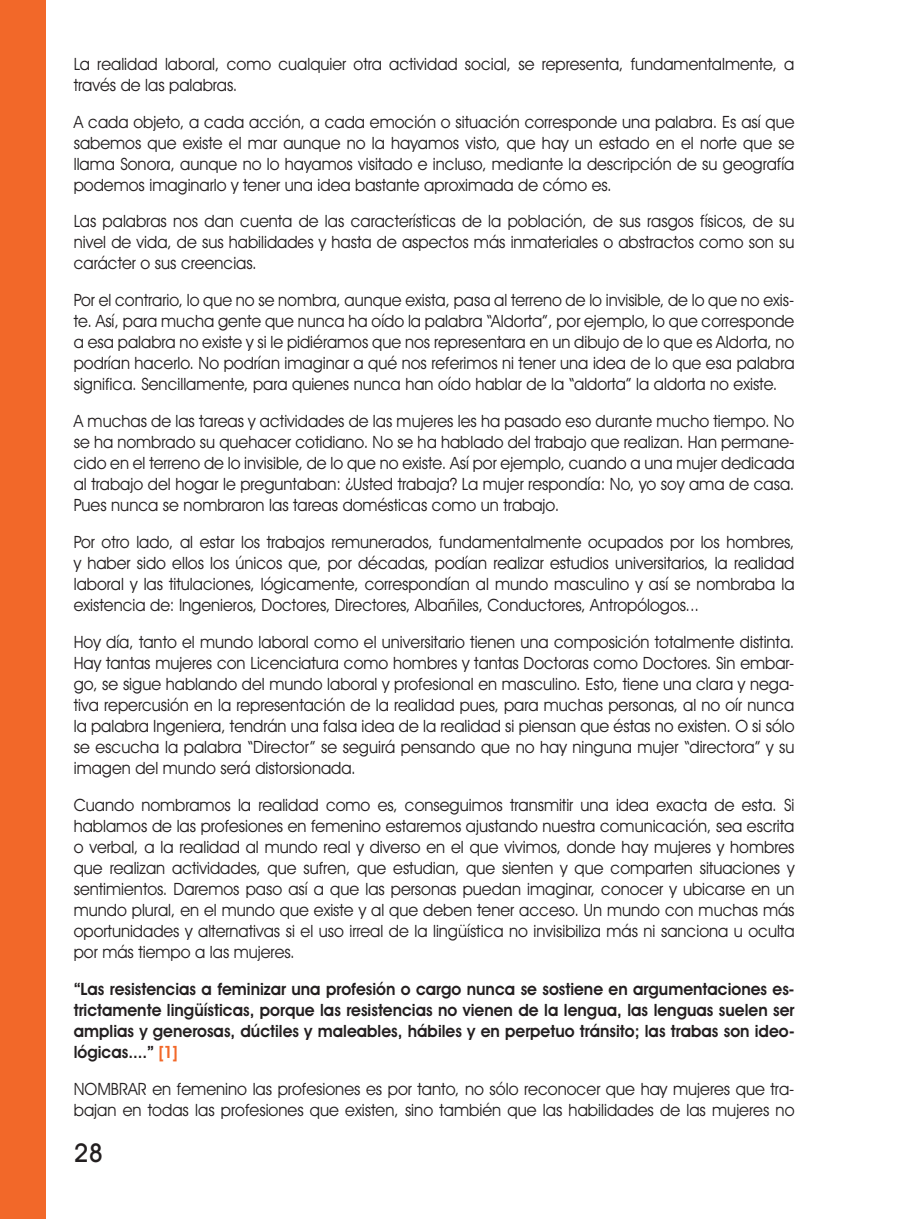
<style>
.page{position:relative;width:908px;height:1219px;background:#fff}
.page>*{position:absolute;margin:0;border:0;box-sizing:border-box;transform-origin:0 0}
.t1{font:500 26px "Avant Garde IT Cby BT";color:#231f20}
.t2{font:17px/21px "Avant Garde IT Cby BT";color:#231f20;text-align:justify;scale:.95 1}
.t3{font:600 17px/21px "Avant Garde IT Cby BT";color:#231f20;text-align:justify;scale:.95 1}
.t4{font:17px/21px "Avant Garde IT Cby BT";color:#231f20;scale:.96 1}
.s1{color:#f26829}
</style>
<div class="page">
<div style="left:0;top:0;width:46px;height:1219px;background:#f26829"></div>
<p class="t2" style="left:74px;top:53px;width:759px">La realidad laboral, como cualquier otra actividad social, se representa, fundamentalmente, a través de las palabras.</p>
<p class="t2" style="left:74px;top:111px;width:760px">A cada objeto, a cada acción, a cada emoción o situación corresponde una palabra. Es así que sabemos que existe el mar aunque no la hayamos visto, que hay un estado en el norte que se llama Sonora, aunque no lo hayamos visitado e incluso, mediante la descripción de su geografía podemos imaginarlo y tener una idea bastante aproximada de cómo es.</p>
<p class="t2" style="left:74px;top:211px;width:759px">Las palabras nos dan cuenta de las características de la población, de sus rasgos físicos, de su nivel de vida, de sus habilidades y hasta de aspectos más inmateriales o abstractos como son su carácter o sus creencias.</p>
<p class="t2" style="left:74px;top:290px;width:759px">Por el contrario, lo que no se nombra, aunque exista, pasa al terreno de lo invisible, de lo que no exis&shy;te. Así, para mucha gente que nunca ha oído la palabra “Aldorta”, por ejemplo, lo que corresponde a esa palabra no existe y si le pidiéramos que nos representara en un dibujo de lo que es Aldorta, no podrían hacerlo. No podrían imaginar a qué nos referimos ni tener una idea de lo que esa palabra significa. Sencillamente, para quienes nunca han oído hablar de la “aldorta” la aldorta no existe.</p>
<p class="t2" style="left:74px;top:410px;width:759px">A muchas de las tareas y actividades de las mujeres les ha pasado eso durante mucho tiempo. No se ha nombrado su quehacer cotidiano. No se ha hablado del trabajo que realizan. Han permane&shy;cido en el terreno de lo invisible, de lo que no existe. Así por ejemplo, cuando a una mujer dedicada al trabajo del hogar le preguntaban: ¿Usted trabaja? La mujer respondía: No, yo soy ama de casa.<br>Pues nunca se nombraron las tareas domésticas como un trabajo.</p>
<p class="t2" style="left:74px;top:531px;width:759px">Por otro lado, al estar los trabajos remunerados, fundamentalmente ocupados por los hombres, y haber sido ellos los únicos que, por décadas, podían realizar estudios universitarios, la realidad laboral y las titulaciones, lógicamente, correspondían al mundo masculino y así se nombraba la existencia de: Ingenieros, Doctores, Directores, Albañiles, Conductores, Antropólogos...</p>
<p class="t2" style="left:74px;top:631px;width:759px">Hoy día, tanto el mundo laboral como el universitario tienen una composición totalmente distinta.<br>Hay tantas mujeres con Licenciatura como hombres y tantas Doctoras como Doctores. Sin embar&shy;go, se sigue hablando del mundo laboral y profesional en masculino. Esto, tiene una clara y nega&shy;tiva repercusión en la representación de la realidad pues, para muchas personas, al no oír nunca la palabra Ingeniera, tendrán una falsa idea de la realidad si piensan que éstas no existen. O si sólo se escucha la palabra “Director” se seguirá pensando que no hay ninguna mujer “directora” y su imagen del mundo será distorsionada.</p>
<p class="t2" style="left:74px;top:794px;width:759px">Cuando nombramos la realidad como es, conseguimos transmitir una idea exacta de esta. Si hablamos de las profesiones en femenino estaremos ajustando nuestra comunicación, sea escrita o verbal, a la realidad al mundo real y diverso en el que vivimos, donde hay mujeres y hombres que realizan actividades, que sufren, que estudian, que sienten y que comparten situaciones y sentimientos. Daremos paso así a que las personas puedan imaginar, conocer y ubicarse en un mundo plural, en el mundo que existe y al que deben tener acceso. Un mundo con muchas más oportunidades y alternativas si el uso irreal de la lingüística no invisibiliza más ni sanciona u oculta por más tiempo a las mujeres.</p>
<p class="t3" style="left:74px;top:978px;width:759px">“Las resistencias a feminizar una profesión o cargo nunca se sostiene en argumentaciones es&shy;trictamente lingüísticas, porque las resistencias no vienen de la lengua, las lenguas suelen ser amplias y generosas, dúctiles y maleables, hábiles y en perpetuo tránsito; las trabas son ideo&shy;lógicas....” <span class="s1">[1]</span></p>
<p class="t4" style="left:74px;top:1078px;width:752px">NOMBRAR en femenino las profesiones es por tanto, no sólo reconocer que hay mujeres que tra&shy;bajan en todas las profesiones que existen, sino también que las habilidades de las mujeres no</p>
<h1 class="t1" style="left:74px;top:1137px;width:31px">28</h1>
</div>
